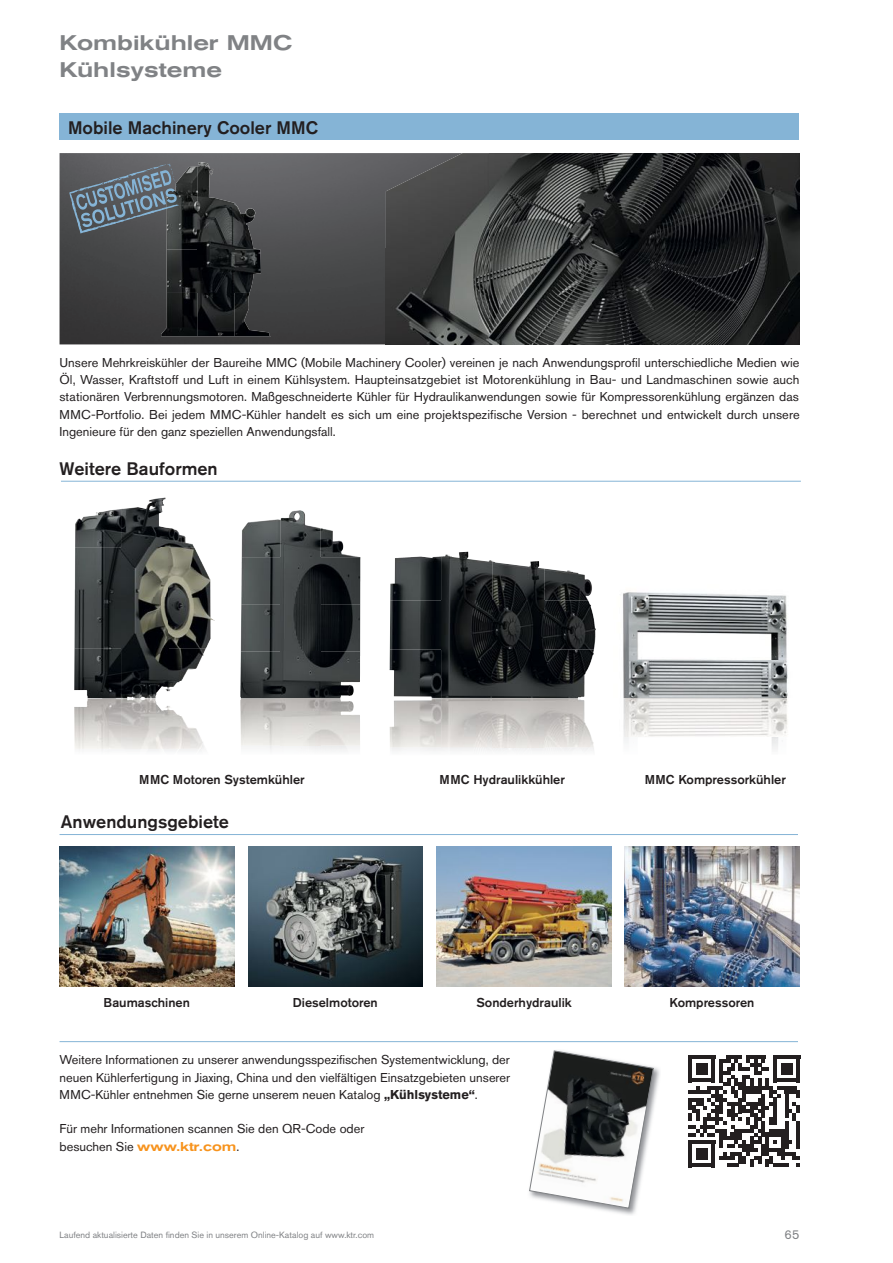
<style>
.page{position:relative;width:893px;height:1263px;background:#fff}
.page>*{position:absolute;margin:0;border:0;box-sizing:border-box;transform-origin:0 0}
.t1{font:500 expanded 21px/27px "Akzidenz Grotesk Pro";color:#808285}
.t2{font:500 18px "Akzidenz Grotesk Pro";color:#231f20}
.t3{font:12.75px/17.2px "Akzidenz Grotesk Pro";color:#231f20;text-align:justify}
.t4{font:500 12.75px "Akzidenz Grotesk Pro";color:#231f20}
.t5{font:12.75px "Akzidenz Grotesk Pro";color:#808285}
.t6{font:9px "Akzidenz Grotesk Pro";color:#808285}
.s1{font-weight:700}
.s2{font-weight:500;font-stretch:expanded;color:#f7931d}
</style>
<div class="page">
<img style="left:60px;top:153px;width:326px;height:191px">
<div style="left:60px;top:114px;width:739px;height:26px;background:#85b4d6"></div>
<img style="left:166px;top:166px;width:32px;height:127px">
<img style="left:198px;top:162px;width:36px;height:131px">
<img style="left:234px;top:206px;width:25px;height:43px">
<img style="left:234px;top:249px;width:27px;height:44px">
<img style="left:161px;top:293px;width:110px;height:43px">
<img style="left:386px;top:153px;width:413px;height:191px">
<img style="left:390px;top:556px;width:51px;height:195px">
<img style="left:441px;top:552px;width:52px;height:199px">
<img style="left:493px;top:561px;width:51px;height:190px">
<img style="left:544px;top:568px;width:48px;height:32px">
<img style="left:544px;top:600px;width:52px;height:49px">
<img style="left:544px;top:649px;width:50px;height:98px">
<img style="left:240px;top:519px;width:40px;height:231px">
<img style="left:280px;top:510px;width:40px;height:240px">
<img style="left:320px;top:528px;width:40px;height:223px">
<img style="left:623px;top:592px;width:165px;height:157px">
<img style="left:74px;top:509px;width:47px;height:242px">
<img style="left:121px;top:497px;width:47px;height:254px">
<img style="left:168px;top:528px;width:27px;height:20px">
<img style="left:168px;top:548px;width:43px;height:50px">
<img style="left:168px;top:598px;width:47px;height:50px">
<img style="left:168px;top:648px;width:34px;height:43px">
<img style="left:168px;top:706px;width:36px;height:43px">
<img style="left:60px;top:846px;width:174px;height:141px">
<img style="left:248px;top:846px;width:174px;height:141px">
<img style="left:625px;top:846px;width:174px;height:141px">
<img style="left:437px;top:846px;width:174px;height:141px">
<hr style="left:61px;top:481px;width:740px;height:1px;background:#85b4d6">
<hr style="left:60px;top:834px;width:738px;height:1px;background:#85b4d6">
<hr style="left:60px;top:1041px;width:738px;height:1px;background:#85b4d6">
<hr style="left:688px;top:1055px;width:27px;height:4px;background:#231f20">
<hr style="left:727px;top:1055px;width:15px;height:4px;background:#231f20">
<hr style="left:746px;top:1055px;width:19px;height:4px;background:#231f20">
<hr style="left:773px;top:1055px;width:27px;height:4px;background:#231f20">
<hr style="left:796px;top:1059px;width:4px;height:23px;background:#231f20">
<div style="left:781px;top:1063px;width:11px;height:12px;background:#231f20"></div>
<hr style="left:777px;top:1078px;width:19px;height:4px;background:#231f20">
<hr style="left:777px;top:1086px;width:19px;height:4px;background:#231f20">
<hr style="left:785px;top:1090px;width:15px;height:4px;background:#231f20">
<hr style="left:785px;top:1094px;width:3px;height:23px;background:#231f20">
<svg style="left:788px;top:1094px;width:12px;height:27px"></svg>
<hr style="left:785px;top:1121px;width:3px;height:27px;background:#231f20">
<hr style="left:796px;top:1121px;width:4px;height:27px;background:#231f20">
<div style="left:769px;top:1129px;width:16px;height:7px;background:#231f20"></div>
<hr style="left:781px;top:1136px;width:4px;height:23px;background:#231f20">
<svg style="left:788px;top:1140px;width:4px;height:4px"></svg>
<hr style="left:785px;top:1152px;width:11px;height:4px;background:#231f20">
<svg style="left:688px;top:1059px;width:93px;height:108px"></svg>
<hr style="left:692px;top:1163px;width:19px;height:4px;background:#231f20">
<hr style="left:727px;top:1163px;width:11px;height:4px;background:#231f20">
<hr style="left:773px;top:1163px;width:15px;height:4px;background:#231f20">
<svg style="left:792px;top:1156px;width:8px;height:11px"></svg>
<img style="left:597px;top:1067px;width:63px;height:148px">
<svg style="left:529px;top:1050px;width:125px;height:159px"></svg>
<svg style="left:69px;top:163px;width:113px;height:71px;background:#606a73"></svg>
<h1 class="t1" style="left:60px;top:29px;width:234px">Kombikühler MMC<br>Kühlsysteme</h1>
<h2 class="t2" style="left:68px;top:116px;width:252px">Mobile Machinery Cooler MMC</h2>
<p class="t3" style="left:60px;top:354px;width:742px">Unsere Mehrkreiskühler der Baureihe MMC (Mobile Machinery Cooler) vereinen je nach Anwendungsprofil unterschiedliche Medien wie Öl, Wasser, Kraftstoff und Luft in einem Kühlsystem. Haupteinsatzgebiet ist Motorenkühlung in Bau- und Landmaschinen sowie auch stationären Verbrennungsmotoren. Maßgeschneiderte Kühler für Hydraulikanwendungen sowie für Kompressorenkühlung ergänzen das MMC-Portfolio. Bei jedem MMC-Kühler handelt es sich um eine projektspezifische Version - berechnet und entwickelt durch unsere Ingenieure für den ganz speziellen Anwendungsfall.</p>
<h2 class="t2" style="left:60px;top:457px;width:160px">Weitere Bauformen</h2>
<p class="t4" style="left:139px;top:771px;width:167px">MMC Motoren Systemkühler</p>
<p class="t4" style="left:440px;top:771px;width:127px">MMC Hydraulikkühler</p>
<p class="t4" style="left:645px;top:771px;width:143px">MMC Kompressorkühler</p>
<h2 class="t2" style="left:61px;top:810px;width:169px">Anwendungsgebiete</h2>
<p class="t4" style="left:104px;top:994px;width:88px">Baumaschinen</p>
<p class="t4" style="left:293px;top:994px;width:86px">Dieselmotoren</p>
<p class="t4" style="left:476px;top:994px;width:97px">Sonderhydraulik</p>
<p class="t4" style="left:669px;top:994px;width:87px">Kompressoren</p>
<p class="t3" style="left:60px;top:1051px;width:452px">Weitere Informationen zu unserer anwendungsspezifischen Systementwicklung, der neuen Kü hlerfertigung in Jiaxing, China und den vielfältigen Einsatzgebieten unserer MMC-Kü hler entnehmen Sie gerne unserem neuen Katalog <span class="s1">„Kü hlsysteme“</span>.</p>
<p class="t3" style="left:60px;top:1120px;width:306px">Für mehr Informationen scannen Sie den QR-Code oder besuchen Sie <span class="s2">www.ktr.com</span>.</p>
<p class="t6" style="left:60px;top:1229px;width:316px">Laufend aktualisierte Daten finden Sie in unserem Online-Katalog auf www.ktr.com</p>
<p class="t5" style="left:785px;top:1226px;width:16px">65</p>
</div>
